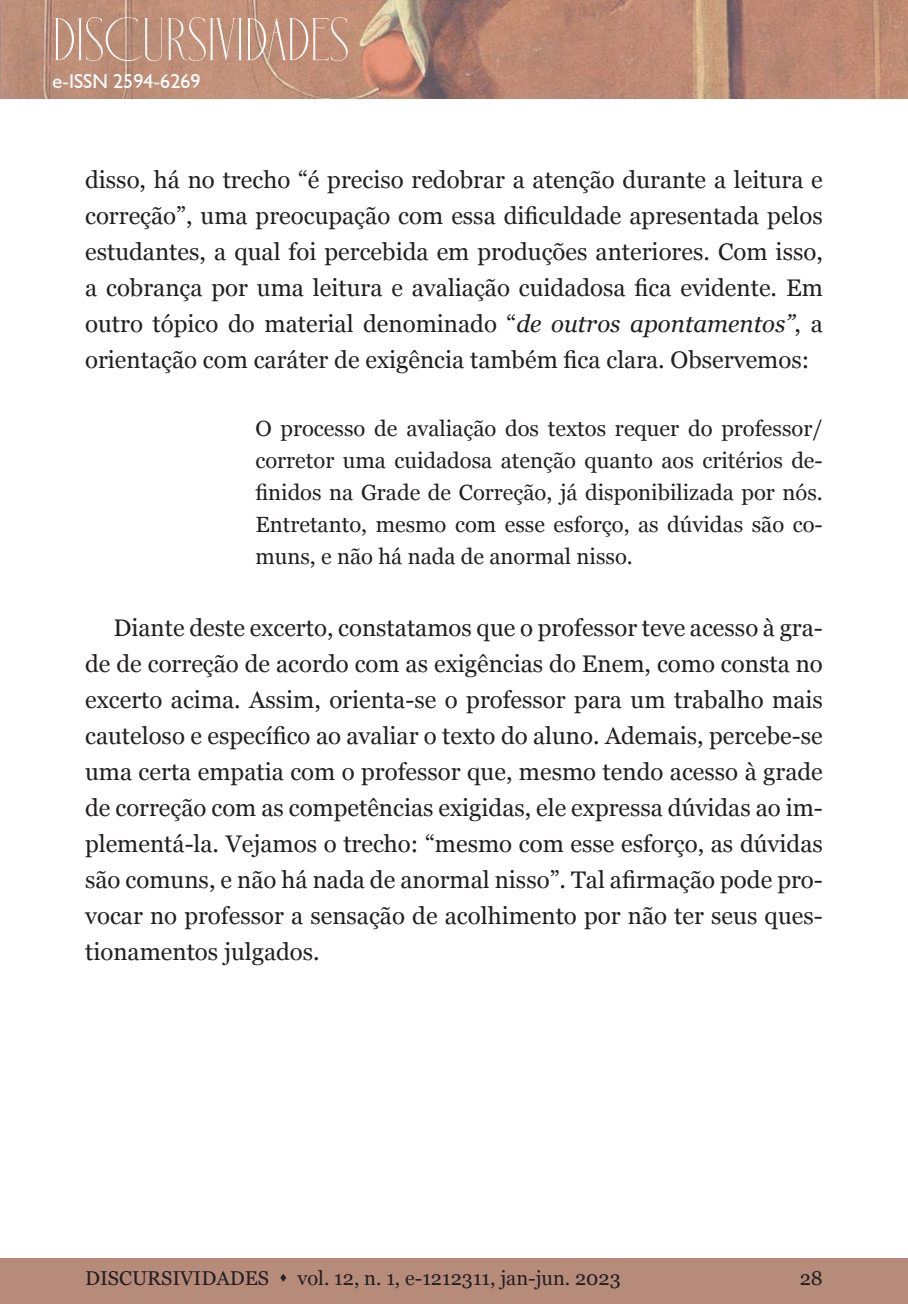
<style>
.page{position:relative;width:908px;height:1304px;background:#fff}
.page>*{position:absolute;margin:0;border:0;box-sizing:border-box;transform-origin:0 0}
.t1{font:60px "Holipop";color:#fff}
.t2{font:24px/36px "Georgia";color:#231f20;text-align:justify}
.t3{font:22px/32px "Georgia";color:#231f20;text-align:justify}
.t4{font:20px "Georgia";color:#231f20}
.t5{font:20px "Humanist 521 BT";color:#fff}
.s1{font-style:italic}
</style>
<div class="page">
<div style="left:0;top:1259px;width:907px;height:45px;background:#b78b7a"></div>
<img style="left:0;top:0;width:907px;height:99px">
<h1 class="t1" style="left:52px;top:10px;width:298px">DISCURSIVIDADES</h1>
<p class="t5" style="left:52px;top:69px;width:150px">e-ISSN 2594-6269</p>
<p class="t2" style="left:85px;top:161px;width:739px">disso, há no trecho “é preciso redobrar a atenção durante a leitura e correção”, uma preocupação com essa dificuldade apresentada pelos estudantes, a qual foi percebida em produções anteriores. Com isso, a cobrança por uma leitura e avaliação cuidadosa fica evidente. Em outro tópico do material denominado “<span class="s1">de outros apontamentos”</span>, a orientação com caráter de exigência também fica clara. Observemos:</p>
<p class="t3" style="left:255px;top:412px;width:568px">O processo de avaliação dos textos requer do professor/ corretor uma cuidadosa atenção quanto aos critérios de&shy;finidos na Grade de Correção, já disponibilizada por nós.<br>Entretanto, mesmo com esse esforço, as dúvidas são co&shy;muns, e não há nada de anormal nisso.</p>
<p class="t2" style="left:85px;top:609px;width:739px;text-indent:28px">Diante deste excerto, constatamos que o professor teve acesso à gra&shy;de de correção de acordo com as exigências do Enem, como consta no excerto acima. Assim, orienta-se o professor para um trabalho mais cauteloso e específico ao avaliar o texto do aluno. Ademais, percebe-se uma certa empatia com o professor que, mesmo tendo acesso à grade de correção com as competências exigidas, ele expressa dúvidas ao im&shy;plementá-la. Vejamos o trecho: “mesmo com esse esforço, as dúvidas são comuns, e não há nada de anormal nisso”. Tal afirmação pode pro&shy;vocar no professor a sensação de acolhimento por não ter seus ques&shy;tionamentos julgados.</p>
<p class="t4" style="left:85px;top:1264px;width:537px">DISCURSIVIDADES ▲ vol. 12, n. 1, e-1212311, jan-jun. 2023</p>
<p class="t4" style="left:799px;top:1264px;width:25px">28</p>
</div>
